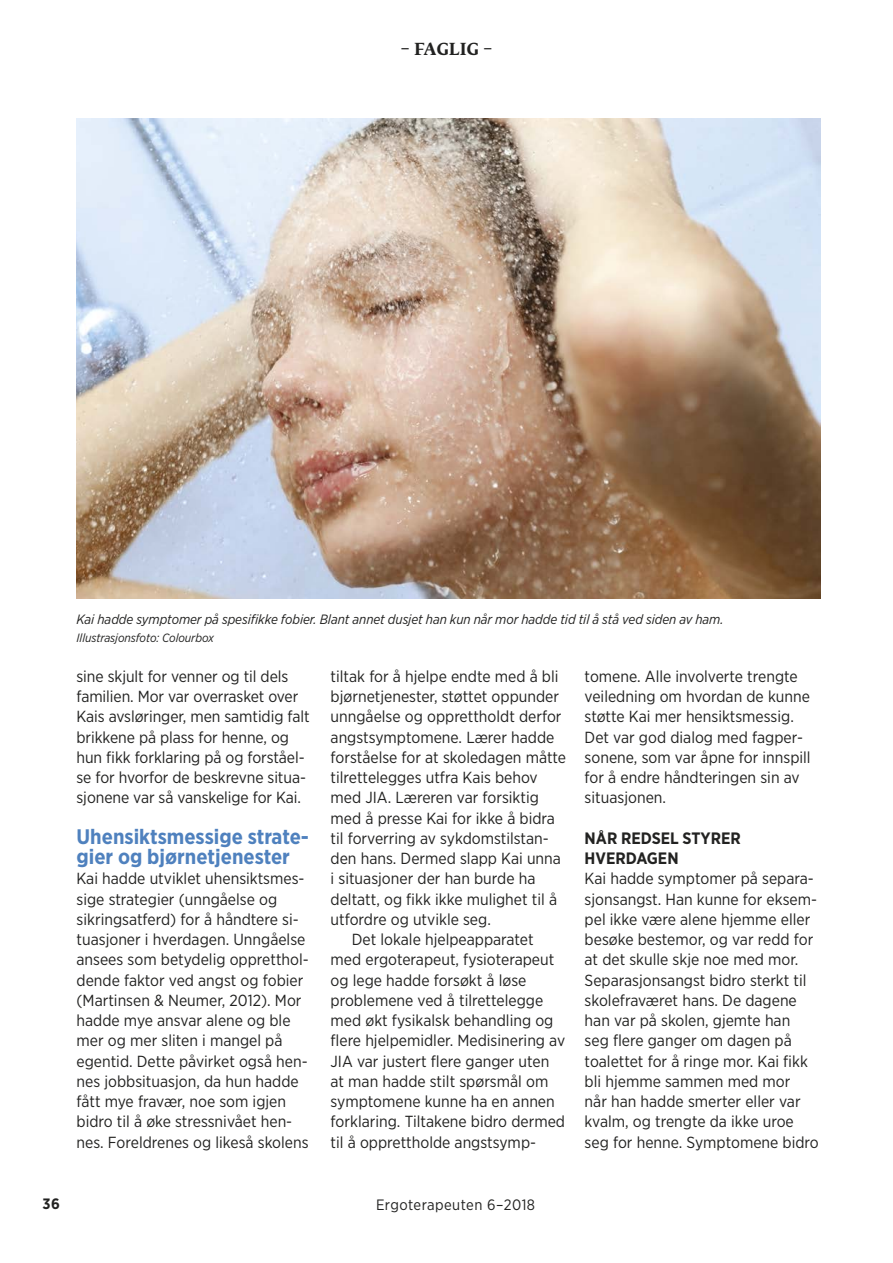
<style>
.page{position:relative;width:893px;height:1263px;background:#fff}
.page>*{position:absolute;margin:0;border:0;box-sizing:border-box;transform-origin:0 0}
.t1{font:700 21px/20.2px "Gotham Narrow";color:#4f81be}
.t2{font:700 16.5px/20.2px "Gotham Narrow";color:#222221}
.t3{font:700 16.5px "Fedra Serif B Std";letter-spacing:.015em;color:#222221}
.t4{font:16.05px/20.2px "Gotham Narrow";color:#222221}
.t5{font:15px "Gotham Narrow";letter-spacing:.03em;color:#222221}
.t6{font:700 15px "Gotham Narrow";color:#222221}
.t7{font:italic 13.5px "Gotham Narrow";letter-spacing:-.005em;color:#222221}
.t8{font:italic 12px "Gotham Narrow";letter-spacing:-.005em;color:#222221}
</style>
<div class="page">
<img style="left:77px;top:118px;width:744px;height:480px">
<p class="t3" style="left:400px;top:38px;width:93px">– FAGLIG –</p>
<p class="t7" style="left:77px;top:610px;width:648px">Kai hadde symptomer på spesifikke fobier. Blant annet dusjet han kun når mor hadde tid til å stå ved siden av ham.</p>
<p class="t8" style="left:77px;top:630px;width:139px">Illustrasjonsfoto: Colourbox</p>
<p class="t4" style="left:77px;top:666px;width:235px">sine skjult for venner og til dels familien. Mor var overrasket over Kais avsløringer, men samtidig falt brikkene på plass for henne, og hun fikk forklaring på og forståel&shy;se for hvorfor de beskrevne situa&shy;sjonene var så vanskelige for Kai.</p>
<h1 class="t1" style="left:77px;top:826px;width:234px">Uhensiktsmessige strate&shy;gier og bjørnetjenester</h1>
<p class="t4" style="left:77px;top:868px;width:234px">Kai hadde utviklet uhensiktsmes&shy;sige strategier (unngåelse og sikringsatferd) for å håndtere si&shy;tuasjoner i hverdagen. Unngåelse ansees som betydelig oppretthol&shy;dende faktor ved angst og fobier (Martinsen &amp; Neumer, 2012). Mor hadde mye ansvar alene og ble mer og mer sliten i mangel på egentid. Dette påvirket også hen&shy;nes jobbsituasjon, da hun hadde fått mye fravær, noe som igjen bidro til å øke stressnivået hen&shy;nes. Foreldrenes og likeså skolens</p>
<p class="t4" style="left:331px;top:666px;width:229px">tiltak for å hjelpe endte med å bli</p>
<p class="t4" style="left:331px;top:686px;width:230px">bjørnetjenester, støttet oppunder</p>
<p class="t4" style="left:331px;top:706px;width:232px">unngåelse og opprettholdt derfor</p>
<p class="t4" style="left:331px;top:726px;width:225px">angstsymptomene. Lærer hadde</p>
<p class="t4" style="left:331px;top:747px;width:237px">forståelse for at skoledagen måtte</p>
<p class="t4" style="left:331px;top:767px;width:209px">tilrettelegges utfra Kais behov</p>
<p class="t4" style="left:331px;top:787px;width:210px">med JIA. Læreren var forsiktig</p>
<p class="t4" style="left:331px;top:807px;width:226px">med å presse Kai for ikke å bidra</p>
<p class="t4" style="left:331px;top:828px;width:220px">til forverring av sykdomstilstan-</p>
<p class="t4" style="left:331px;top:848px;width:232px">den hans. Dermed slapp Kai unna</p>
<p class="t4" style="left:331px;top:868px;width:206px">i situasjoner der han burde ha</p>
<p class="t4" style="left:331px;top:888px;width:228px">deltatt, og fikk ikke mulighet til å</p>
<p class="t4" style="left:331px;top:909px;width:162px">utfordre og utvikle seg.</p>
<p class="t4" style="left:352px;top:929px;width:183px">Det lokale hjelpeapparatet</p>
<p class="t4" style="left:331px;top:949px;width:225px">med ergoterapeut, fysioterapeut</p>
<p class="t4" style="left:331px;top:969px;width:197px">og lege hadde forsøkt å løse</p>
<p class="t4" style="left:331px;top:990px;width:214px">problemene ved å tilrettelegge</p>
<p class="t4" style="left:331px;top:1010px;width:224px">med økt fysikalsk behandling og</p>
<p class="t4" style="left:331px;top:1030px;width:236px">flere hjelpemidler. Medisinering av</p>
<p class="t4" style="left:331px;top:1050px;width:220px">JIA var justert flere ganger uten</p>
<p class="t4" style="left:331px;top:1071px;width:219px">at man hadde stilt spørsmål om</p>
<p class="t4" style="left:331px;top:1091px;width:226px">symptomene kunne ha en annen</p>
<p class="t4" style="left:331px;top:1111px;width:236px">forklaring. Tiltakene bidro dermed</p>
<p class="t4" style="left:331px;top:1131px;width:207px">til å opprettholde angstsymp-</p>
<p class="t6" style="left:43px;top:1194px;width:19px">36</p>
<p class="t5" style="left:376px;top:1196px;width:161px">Ergoterapeuten 6–2018</p>
<p class="t4" style="left:585px;top:666px;width:228px">tomene. Alle involverte trengte veiledning om hvordan de kunne støtte Kai mer hensiktsmessig.<br>Det var god dialog med fagper&shy;sonene, som var åpne for innspill for å endre håndteringen sin av situasjonen.</p>
<p class="t2" style="left:585px;top:828px;width:158px">NÅR REDSEL STYRER<br>HVERDAGEN</p>
<p class="t4" style="left:585px;top:868px;width:236px">Kai hadde symptomer på separa&shy;sjonsangst. Han kunne for eksem&shy;pel ikke være alene hjemme eller besøke bestemor, og var redd for at det skulle skje noe med mor.<br>Separasjonsangst bidro sterkt til skolefraværet hans. De dagene han var på skolen, gjemte han<br>seg flere ganger om dagen på toalettet for å ringe mor. Kai fikk bli hjemme sammen med mor<br>når han hadde smerter eller var kvalm, og trengte da ikke uroe seg for henne. Symptomene bidro</p>
</div>
